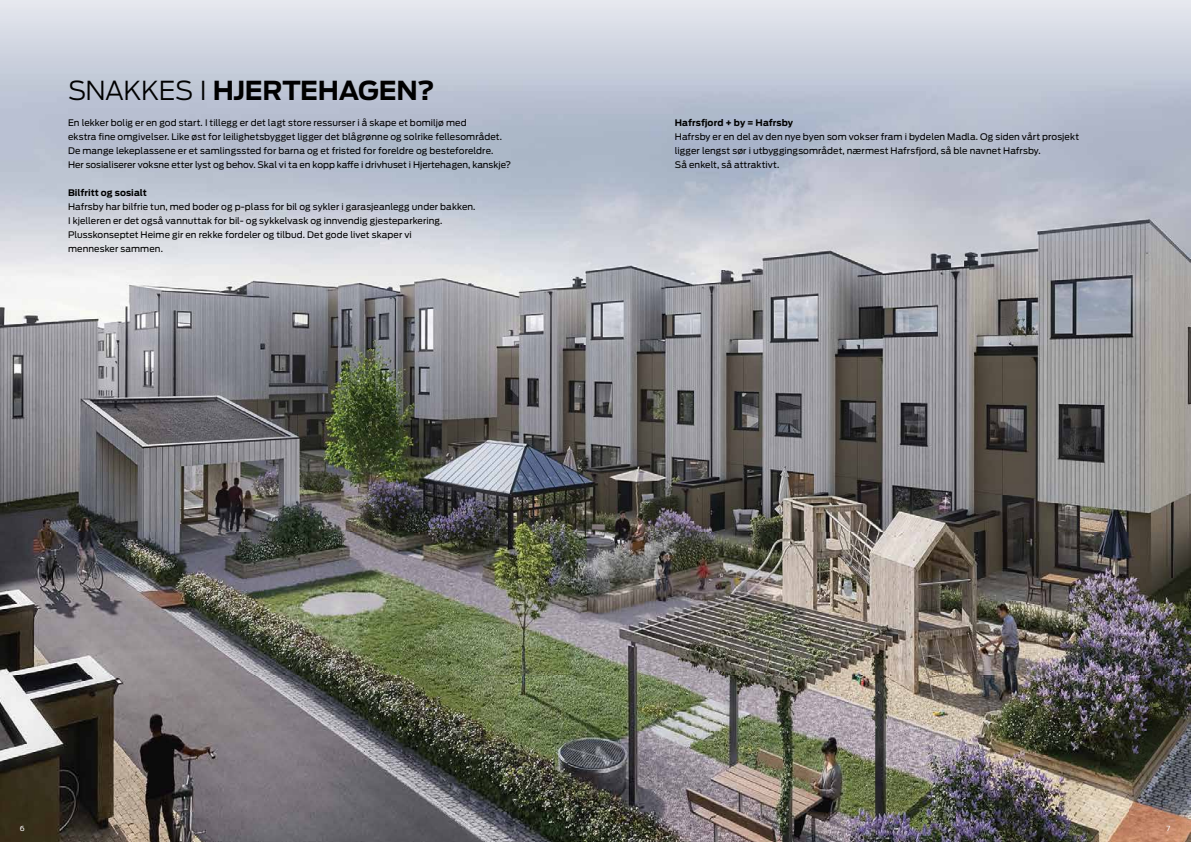
<style>
.page{position:relative;width:1191px;height:842px;background:#fff}
.page>*{position:absolute;margin:0;border:0;box-sizing:border-box;transform-origin:0 0}
.t1{font:700 26px "Ford Antenna";letter-spacing:-.015em;color:#000}
.t2{font:9px/14px "Ford Antenna";letter-spacing:.005em;color:#000}
.t3{font:700 9px "Ford Antenna";letter-spacing:.005em;color:#000}
.t4{font:7px "Ford Antenna";color:#fff}
.s1{font-weight:300}
</style>
<div class="page">
<div style="left:0;top:0;width:1191px;height:69px;background:linear-gradient(to bottom,#e7e9ef,#c7cddb)"></div>
<img style="left:0;top:69px;width:1191px;height:773px">
<h1 class="t1" style="left:68px;top:67px;width:368px"><span class="s1">SNAKKES I</span> HJERTEHAGEN?</h1>
<p class="t2" style="left:68px;top:115px;width:445px">En lekker bolig er en god start. I tillegg er det lagt store ressurser i å skape et bomiljø med<br>ekstra fine omgivelser. Like øst for leilighetsbygget ligger det blågrønne og solrike fellesområdet.<br>De mange lekeplassene er et samlingssted for barna og et fristed for foreldre og besteforeldre.<br>Her sosialiserer voksne etter lyst og behov. Skal vi ta en kopp kaffe i drivhuset i Hjertehagen, kanskje?</p>
<p class="t3" style="left:68px;top:185px;width:80px">Bilfritt og sosialt</p>
<p class="t2" style="left:68px;top:199px;width:409px">Hafrsby har bilfrie tun, med boder og p-plass for bil og sykler i garasjeanlegg under bakken.<br>I kjelleren er det også vannuttak for bil- og sykkelvask og innvendig gjesteparkering.<br>Plusskonseptet Heime gir en rekke fordeler og tilbud. Det gode livet skaper vi<br>mennesker sammen.</p>
<p class="t3" style="left:675px;top:115px;width:120px">Hafrsfjord + by = Hafrsby</p>
<p class="t2" style="left:675px;top:129px;width:406px">Hafrsby er en del av den nye byen som vokser fram i bydelen Madla. Og siden vårt prosjekt ligger lengst sør i utbyggingsområdet, nærmest Hafrsfjord, så ble navnet Hafrsby.<br>Så enkelt, så attraktivt.</p>
<p class="t4" style="left:20px;top:823px;width:6px">6</p>
<p class="t4" style="left:1166px;top:823px;width:5px">7</p>
</div>
